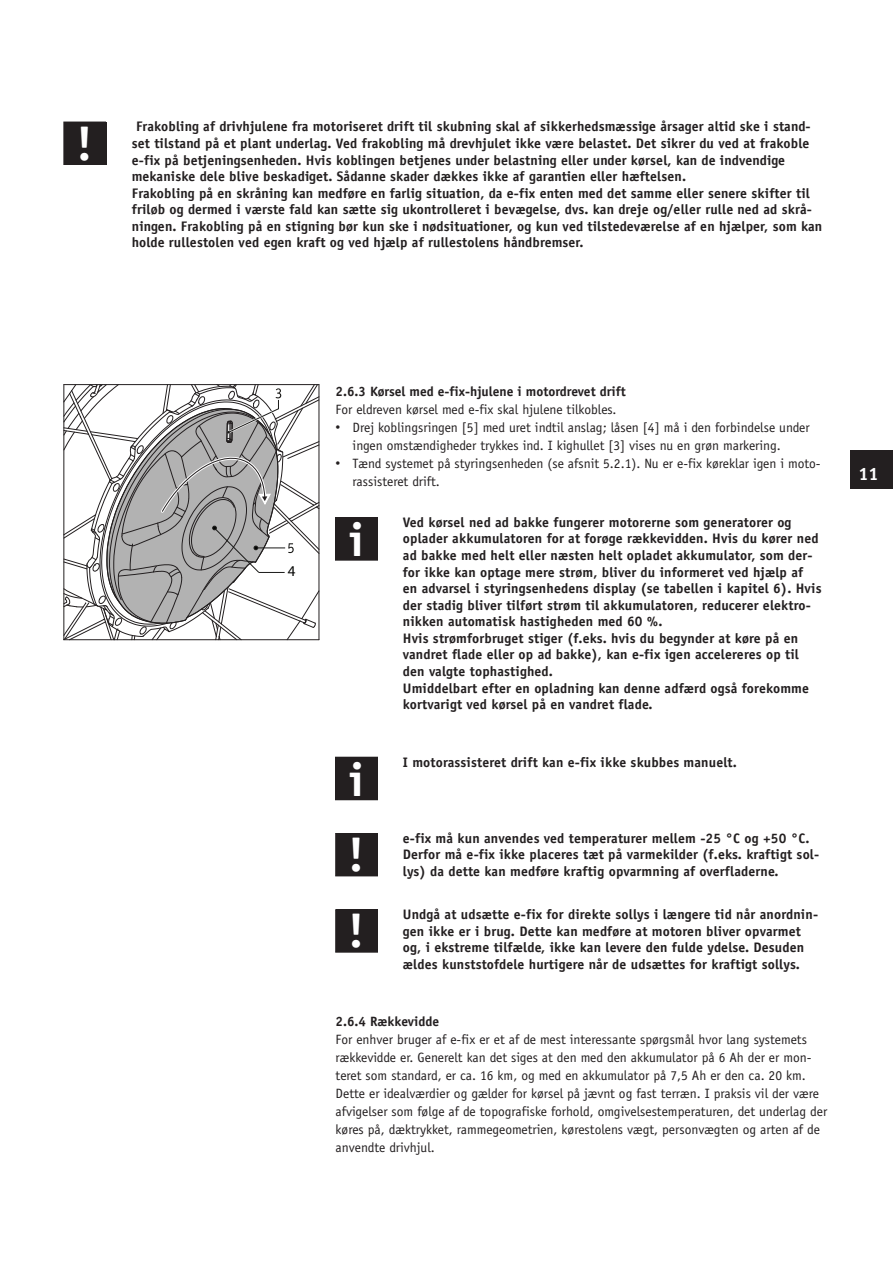
<style>
.page{position:relative;width:893px;height:1263px;background:#fff}
.page>*{position:absolute;margin:0;border:0;box-sizing:border-box;transform-origin:0 0}
.t1{font:700 47.55px/76.2px "Officina Sans";color:#fff}
.t2{font:700 47.25px "Officina Sans";color:#fff}
.t3{font:700 18px "Officina Sans";color:#fff}
.t4{font:15px "Myriad Pro";color:#040503}
.t5{font:700 13.8px/16.5px "Officina Sans";letter-spacing:.01em;color:#231f20}
.t6{font:700 13.8px/16.5px "Officina Sans LT";letter-spacing:.01em;color:#231f20}
.t7{font:13.5px/18px "Officina Sans";color:#231f20}
.t8{font:700 13.5px "Officina Sans";color:#231f20}
.s1{font-family:"Arial";font-size:13.8px}
</style>
<div class="page">
<div style="left:850px;top:451px;width:43px;height:38px;background:#231f20"></div>
<svg style="left:63px;top:384px;width:257px;height:256px"></svg>
<div style="left:335px;top:518px;width:43px;height:42px;background:#231f20"></div>
<div style="left:336px;top:517px;width:42px;height:43px;border:1px solid #231f20"></div>
<div style="left:335px;top:757px;width:43px;height:43px;background:#231f20"></div>
<div style="left:336px;top:833px;width:42px;height:43px;background:#231f20"></div>
<div style="left:336px;top:910px;width:42px;height:42px;background:#231f20"></div>
<div style="left:336px;top:909px;width:42px;height:43px;border:1px solid #231f20"></div>
<div style="left:64px;top:122px;width:42px;height:42px;background:#231f20"></div>
<div style="left:64px;top:122px;width:42px;height:43px;border:1px solid #231f20"></div>
<h1 class="t1" style="left:76px;top:105px;width:18px">!</h1>
<p class="t6" style="left:132px;top:118px;width:692px;text-indent:4px">Frakobling af drivhjulene fra motoriseret drift til skubning skal af sikkerhedsmæssige årsager altid ske i stand&shy;set tilstand på et plant underlag. Ved frakobling må drevhjulet ikke være belastet. Det sikrer du ved at frakoble e-fix på betjeningsenheden. Hvis koblingen betjenes under belastning eller under kørsel, kan de indvendige mekaniske dele blive beskadiget. Sådanne skader dækkes ikke af garantien eller hæftelsen.<br>Frakobling på en skråning kan medføre en farlig situation, da e-fix enten med det samme eller senere skifter til friløb og dermed i værste fald kan sætte sig ukontrolleret i bevægelse, dvs. kan dreje og/eller rulle ned ad skrå&shy;ningen. Frakobling på en stigning bør kun ske i nødsituationer, og kun ved tilstedeværelse af en hjælper, som kan holde rullestolen ved egen kraft og ved hjælp af rullestolens håndbremser.</p>
<p class="t4" style="left:288px;top:561px;width:9px">4</p>
<p class="t8" style="left:336px;top:383px;width:292px">2.6.3 Kørsel med e-fix-hjulene i motordrevet drift</p>
<p class="t7" style="left:336px;top:400px;width:283px">For eldreven kørsel med e-fix skal hjulene tilkobles.</p>
<p class="t7" style="left:353px;top:418px;width:459px;text-indent:-17px"><span class="s1">•</span> Drej koblingsringen [5] med uret indtil anslag; låsen [4] må i den forbindelse under ingen omstændigheder trykkes ind. I kighullet [3] vises nu en grøn markering.</p>
<p class="t7" style="left:353px;top:454px;width:470px;text-indent:-17px"><span class="s1">•</span> Tænd systemet på styringsenheden (se afsnit 5.2.1). Nu er e-fix køreklar igen i moto&shy;rassisteret drift.</p>
<p class="t5" style="left:403px;top:514px;width:420px">Ved kørsel ned ad bakke fungerer motorerne som generatorer og oplader akkumulatoren for at forøge rækkevidden. Hvis du kører ned ad bakke med helt eller næsten helt opladet akkumulator, som der&shy;for ikke kan optage mere strøm, bliver du informeret ved hjælp af<br>en advarsel i styringsenhedens display (se tabellen i kapitel 6). Hvis der stadig bliver tilført strøm til akkumulatoren, reducerer elektro&shy;nikken automatisk hastigheden med 60 %.<br>Hvis strømforbruget stiger (f.eks. hvis du begynder at køre på en vandret flade eller op ad bakke), kan e-fix igen accelereres op til den valgte tophastighed.<br>Umiddelbart efter en opladning kan denne adfærd også forekomme kortvarigt ved kørsel på en vandret flade.</p>
<h2 class="t2" style="left:349px;top:510px;width:16px">i</h2>
<h2 class="t2" style="left:349px;top:750px;width:16px">i</h2>
<h1 class="t1" style="left:348px;top:816px;width:18px">! !</h1>
<p class="t5" style="left:403px;top:753px;width:336px">I motorassisteret drift kan e-fix ikke skubbes manuelt.</p>
<p class="t5" style="left:403px;top:830px;width:418px">e-fix må kun anvendes ved temperaturer mellem -25 °C og +50 °C.<br>Derfor må e-fix ikke placeres tæt på varmekilder (f.eks. kraftigt sol&shy;lys) da dette kan medføre kraftig opvarmning af overfladerne.</p>
<p class="t5" style="left:403px;top:906px;width:417px">Undgå at udsætte e-fix for direkte sollys i længere tid når anordnin&shy;gen ikke er i brug. Dette kan medføre at motoren bliver opvarmet og, i ekstreme tilfælde, ikke kan levere den fulde ydelse. Desuden ældes kunststofdele hurtigere når de udsættes for kraftigt sollys.</p>
<p class="t8" style="left:336px;top:1013px;width:105px">2.6.4 Rækkevidde</p>
<p class="t7" style="left:336px;top:1030px;width:493px">For enhver bruger af e-fix er et af de mest interessante spørgsmål hvor lang systemets rækkevidde er. Generelt kan det siges at den med den akkumulator på 6 Ah der er mon&shy;teret som standard, er ca. 16 km, og med en akkumulator på 7,5 Ah er den ca. 20 km.<br>Dette er idealværdier og gælder for kørsel på jævnt og fast terræn. I praksis vil der være afvigelser som følge af de topografiske forhold, omgivelsestemperaturen, det underlag der køres på, dæktrykket, rammegeometrien, kørestolens vægt, personvægten og arten af de anvendte drivhjul.</p>
<h3 class="t3" style="left:858px;top:463px;width:22px">11</h3>
</div>
